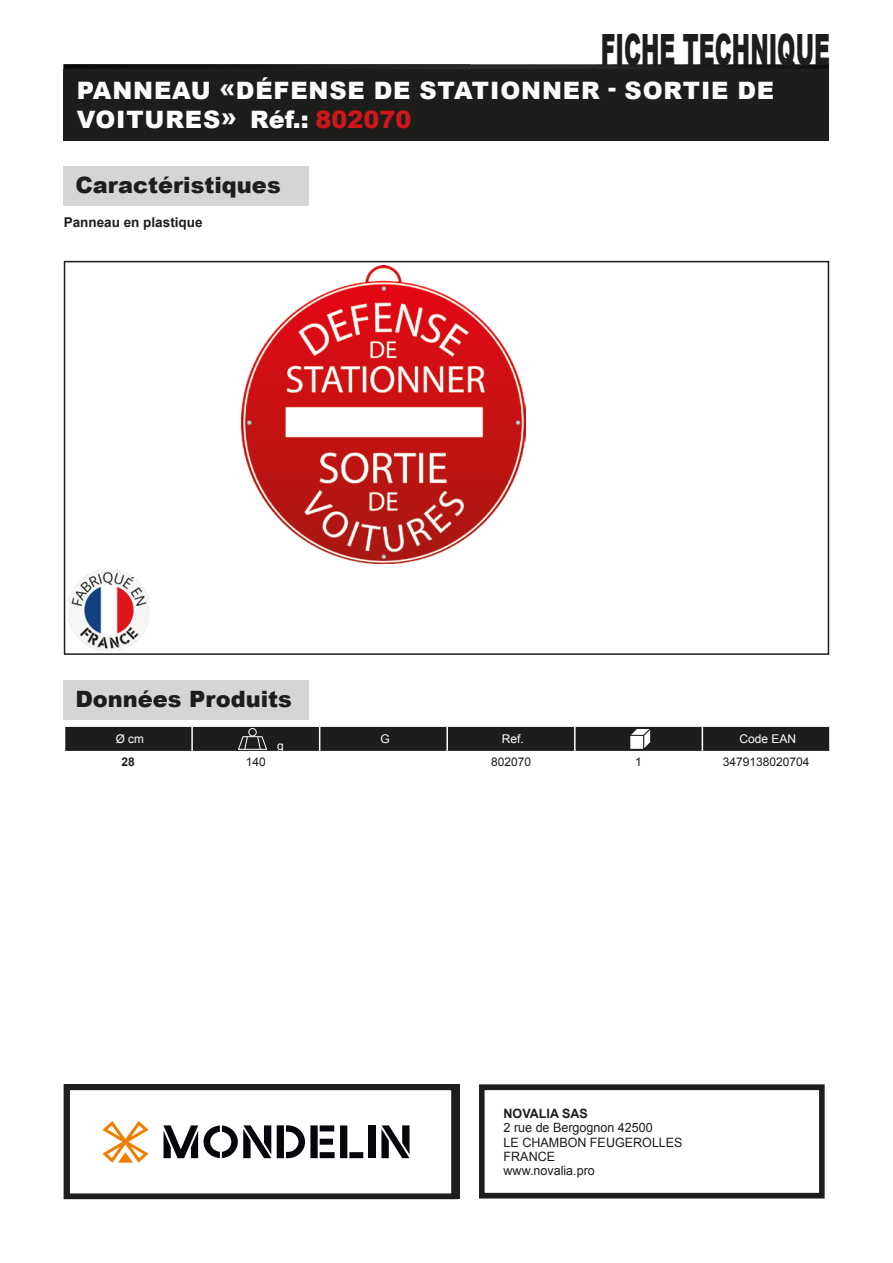
<style>
.page{position:relative;width:893px;height:1263px;background:#fff}
.page>*{position:absolute;margin:0;border:0;box-sizing:border-box;transform-origin:0 0}
.t1{font:900 43.2px "Arial";color:#1d1d1b;scale:.51 1}
.t2{font:900 24px/28.8px "Arial";letter-spacing:.035em;color:#fcfcfc}
.t3{font:900 22.5px "Arial";color:#1d1d1b}
.t4{font:700 13.5px "Arial";color:#1d1d1b}
.t5{font:12.9px/14.2px "Arial";color:#1d1d1b}
.t6{font:700 12.9px "Arial";color:#1d1d1b}
.t7{font:12px "Arial";color:#1d1d1b}
.t8{font:12px "Arial";color:#fff}
.t9{font:700 12px "Arial";color:#1d1d1b}
.s1{color:#cd171a}
</style>
<div class="page">
<img style="left:64px;top:64px;width:765px;height:5px">
<div style="left:64px;top:69px;width:765px;height:71px;background:#1d1d1b"></div>
<div style="left:479px;top:1084px;width:346px;height:114px;border:6px solid #1d1d1b"></div>
<div style="left:64px;top:166px;width:245px;height:39px;background:#d5d5d5"></div>
<div style="left:64px;top:261px;width:765px;height:394px;border:2px solid #1d1d1b"></div>
<div style="left:64px;top:680px;width:245px;height:39px;background:#d5d5d5"></div>
<svg style="left:65px;top:726px;width:765px;height:26px;background:#353533"></svg>
<img style="left:242px;top:266px;width:283px;height:297px">
<img style="left:69px;top:570px;width:81px;height:81px">
<div style="left:64px;top:1084px;width:393px;height:115px;border:6px solid #1d1d1b"></div>
<svg style="left:277px;top:1125px;width:86px;height:33px"></svg>
<div style="left:369px;top:1125px;width:7px;height:33px;background:#06050b"></div>
<svg style="left:381px;top:1125px;width:28px;height:33px"></svg>
<svg style="left:102px;top:1121px;width:47px;height:42px"></svg>
<svg style="left:164px;top:1125px;width:107px;height:33px"></svg>
<h1 class="t1" style="left:601px;top:18px;width:451px">FICHE TECHNIQUE</h1>
<h2 class="t2" style="left:77px;top:75px;width:699px">PANNEAU «DÉFENSE DE STATIONNER - SORTIE DE<br>VOITURES» Réf.: <span class="s1">802070</span></h2>
<h3 class="t3" style="left:75px;top:168px;width:207px">Caractéristiques</h3>
<p class="t4" style="left:64px;top:213px;width:140px">Panneau en plastique</p>
<h3 class="t3" style="left:75px;top:682px;width:218px">Données Produits</h3>
<p class="t8" style="left:116px;top:731px;width:30px">Ø cm</p>
<p class="t8" style="left:277px;top:737px;width:8px">g</p>
<p class="t8" style="left:380px;top:731px;width:11px">G</p>
<p class="t8" style="left:502px;top:731px;width:24px">Ref.</p>
<p class="t8" style="left:739px;top:731px;width:58px">Code EAN</p>
<p class="t9" style="left:122px;top:754px;width:15px">28</p>
<p class="t7" style="left:246px;top:754px;width:22px">140</p>
<p class="t7" style="left:491px;top:754px;width:42px">802070</p>
<p class="t7" style="left:635px;top:754px;width:8px">1</p>
<p class="t7" style="left:723px;top:754px;width:88px">3479138020704</p>
<p class="t6" style="left:504px;top:1105px;width:86px">NOVALIA SAS</p>
<p class="t5" style="left:504px;top:1121px;width:181px">2 rue de Bergognon 42500<br>LE CHAMBON FEUGEROLLES<br>FRANCE<br>www.novalia.pro</p>
</div>
